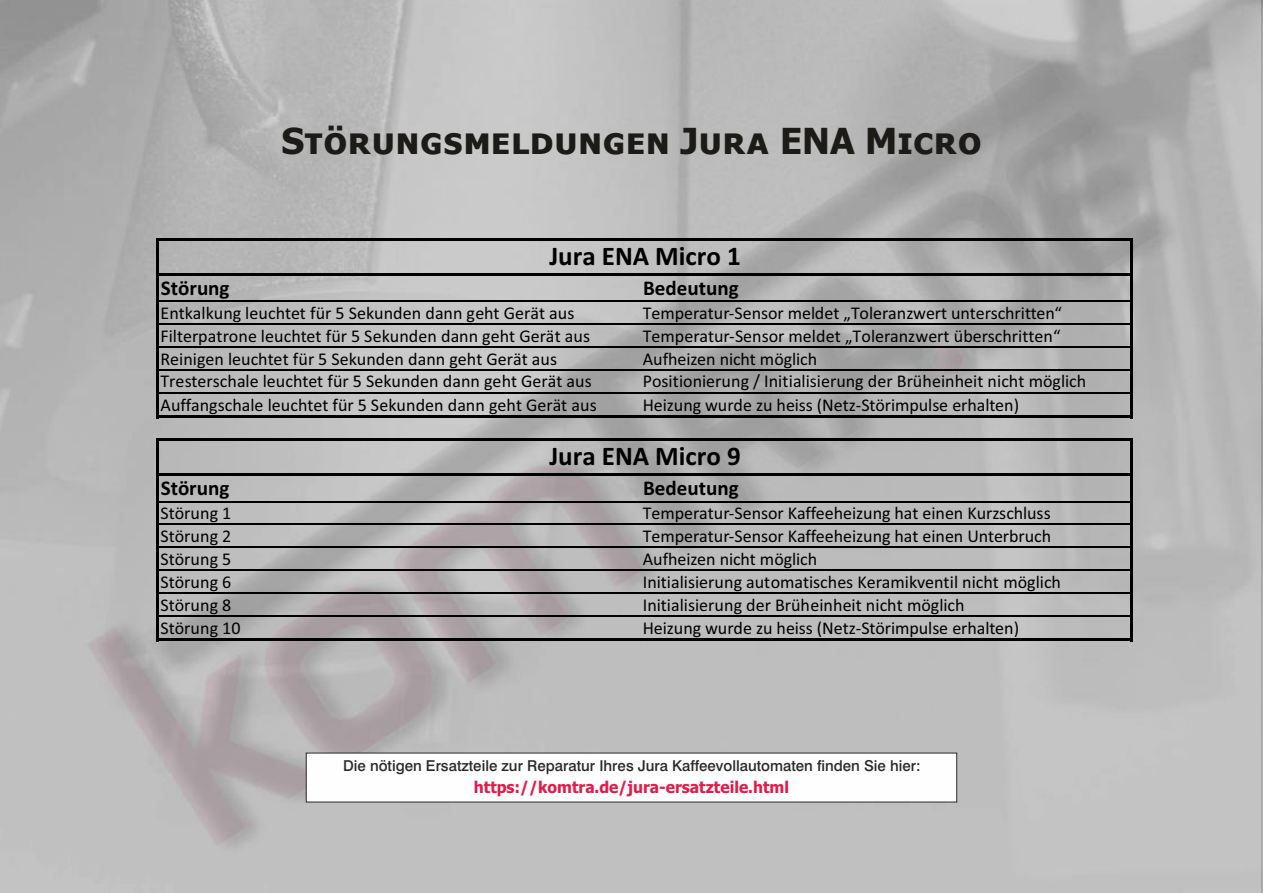
<style>
.page{position:relative;width:1263px;height:893px;background:#fff}
.page>*{position:absolute;margin:0;border:0;box-sizing:border-box;transform-origin:0 0}
.t1{font:700 36px "Tahoma Small Cap";color:#1c1b17}
.t2{font:700 27px "Calibri";color:#000}
.t3{font:700 21px "Calibri";color:#000}
.t4{font:18px "Calibri";color:#000}
.t5{font:700 16.2px "Tahoma";color:#e51a4b;scale:.96 1}
.t6{font:500 15px "Swiss 721 BT";color:#2b2a29}
</style>
<div class="page">
<div style="left:0;top:0;width:1261px;height:893px;background:#fff;opacity:.28"></div>
<svg style="left:306px;top:753px;width:651px;height:49px"></svg>
<hr style="left:156px;top:238px;width:3px;height:180px;background:#000">
<hr style="left:1130px;top:241px;width:3px;height:177px;background:#000">
<hr style="left:156px;top:438px;width:3px;height:203px;background:#000">
<hr style="left:1130px;top:441px;width:3px;height:200px;background:#000">
<hr style="left:159px;top:238px;width:974px;height:3px;background:#000">
<hr style="left:159px;top:273px;width:974px;height:3px;background:#000">
<hr style="left:159px;top:301px;width:971px;height:1px;background:#000">
<hr style="left:159px;top:324px;width:971px;height:1px;background:#000">
<hr style="left:159px;top:346px;width:971px;height:2px;background:#000">
<hr style="left:159px;top:369px;width:971px;height:2px;background:#000">
<hr style="left:159px;top:392px;width:971px;height:2px;background:#000">
<hr style="left:159px;top:415px;width:974px;height:3px;background:#000">
<hr style="left:159px;top:438px;width:974px;height:3px;background:#000">
<hr style="left:159px;top:473px;width:974px;height:3px;background:#000">
<hr style="left:159px;top:501px;width:971px;height:1px;background:#000">
<hr style="left:159px;top:524px;width:971px;height:1px;background:#000">
<hr style="left:159px;top:547px;width:971px;height:1px;background:#000">
<hr style="left:159px;top:569px;width:971px;height:2px;background:#000">
<hr style="left:159px;top:592px;width:971px;height:2px;background:#000">
<hr style="left:159px;top:615px;width:971px;height:2px;background:#000">
<hr style="left:159px;top:638px;width:974px;height:3px;background:#000">
<h1 class="t1" style="left:281px;top:127px;width:702px">Störungsmeldungen Jura ENA Micro</h1>
<h2 class="t2" style="left:549px;top:245px;width:193px">Jura ENA Micro 1</h2>
<p class="t3" style="left:161px;top:279px;width:70px">Störung</p>
<p class="t3" style="left:643px;top:279px;width:97px">Bedeutung</p>
<p class="t4" style="left:161px;top:305px;width:415px">Entkalkung leuchtet für 5 Sekunden dann geht Gerät aus</p>
<p class="t4" style="left:643px;top:305px;width:421px">Temperatur-Sensor meldet „Toleranzwert unterschritten“</p>
<p class="t4" style="left:161px;top:328px;width:431px">Filterpatrone leuchtet für 5 Sekunden dann geht Gerät aus</p>
<p class="t4" style="left:643px;top:328px;width:420px">Temperatur-Sensor meldet „Toleranzwert überschritten“</p>
<p class="t4" style="left:161px;top:351px;width:398px">Reinigen leuchtet für 5 Sekunden dann geht Gerät aus</p>
<p class="t4" style="left:643px;top:351px;width:176px">Aufheizen nicht möglich</p>
<p class="t4" style="left:161px;top:374px;width:433px">Tresterschale leuchtet für 5 Sekunden dann geht Gerät aus</p>
<p class="t4" style="left:643px;top:374px;width:445px">Positionierung / Initialisierung der Brüheinheit nicht möglich</p>
<p class="t4" style="left:161px;top:397px;width:438px">Auffangschale leuchtet für 5 Sekunden dann geht Gerät aus</p>
<p class="t4" style="left:643px;top:397px;width:378px">Heizung wurde zu heiss (Netz-Störimpulse erhalten)</p>
<h2 class="t2" style="left:549px;top:445px;width:193px">Jura ENA Micro 9</h2>
<p class="t3" style="left:161px;top:479px;width:70px">Störung</p>
<p class="t3" style="left:643px;top:479px;width:97px">Bedeutung</p>
<p class="t4" style="left:161px;top:506px;width:72px">Störung 1</p>
<p class="t4" style="left:643px;top:506px;width:409px">Temperatur-Sensor Kaffeeheizung hat einen Kurzschluss</p>
<p class="t4" style="left:161px;top:528px;width:72px">Störung 2</p>
<p class="t4" style="left:643px;top:528px;width:410px">Temperatur-Sensor Kaffeeheizung hat einen Unterbruch</p>
<p class="t4" style="left:161px;top:551px;width:72px">Störung 5</p>
<p class="t4" style="left:643px;top:551px;width:176px">Aufheizen nicht möglich</p>
<p class="t4" style="left:161px;top:574px;width:72px">Störung 6</p>
<p class="t4" style="left:643px;top:574px;width:420px">Initialisierung automatisches Keramikventil nicht möglich</p>
<p class="t4" style="left:161px;top:597px;width:72px">Störung 8</p>
<p class="t4" style="left:643px;top:597px;width:323px">Initialisierung der Brüheinheit nicht möglich</p>
<p class="t4" style="left:161px;top:620px;width:81px">Störung 10</p>
<p class="t4" style="left:643px;top:620px;width:378px">Heizung wurde zu heiss (Netz-Störimpulse erhalten)</p>
<p class="t6" style="left:343px;top:759px;width:579px">Die nötigen Ersatzteile zur Reparatur Ihres Jura Kaffeevollautomaten finden Sie hier:</p>
<p class="t5" style="left:474px;top:780px;width:330px">https://komtra.de/jura-ersatzteile.html</p>
</div>
